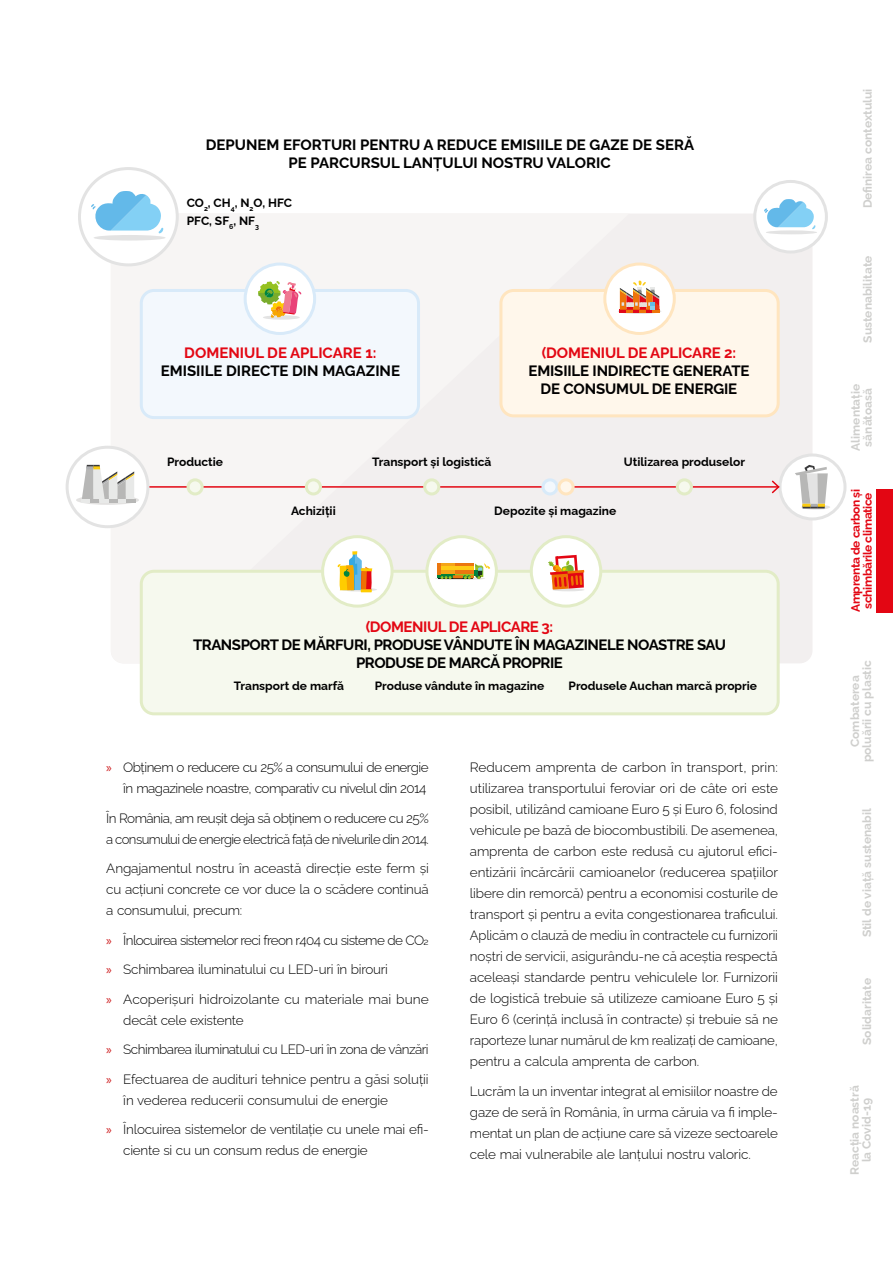
<style>
.page{position:relative;width:893px;height:1263px;background:#fff}
.page>*{position:absolute;margin:0;border:0;box-sizing:border-box;transform-origin:0 0}
.t1{font:700 15px/18px "Raleway";letter-spacing:-.01em;color:#000;text-align:center}
.t2{font:700 15px/18px "Raleway";letter-spacing:-.03em;color:#000;text-align:center}
.t3{font:700 15px "Raleway";letter-spacing:-.01em;color:#e30713}
.t4{font:700 15px "Raleway";letter-spacing:-.03em;color:#e30713}
.t5{font:300 13.5px/21px "Raleway";letter-spacing:-.02em;color:#000;text-align:justify}
.t6{font:300 13.5px/21px "Raleway";letter-spacing:-.045em;color:#000}
.t7{font:300 13.5px/21px "Raleway";letter-spacing:-.04em;color:#000;text-align:right}
.t8{font:700 12px/17.7px "Raleway";color:#000}
.t9{font:700 12px/12px "Raleway";color:#cfcfcd;text-align:center}
.t10{font:700 12px/12px "Raleway";letter-spacing:-.03em;color:#e30613}
.s1{font-family:"Myriad Pro";font-weight:400;color:#cd1719}
</style>
<div class="page">
<div style="left:876px;top:489px;width:17px;height:124px;background:#e30613"></div>
<div style="left:111px;top:214px;width:701px;height:449px;background:#f2efef;border-radius:13px"></div>
<div style="left:780px;top:455px;width:65px;height:64px;background:#fff;border-radius:50%"></div>
<div style="left:778px;top:453px;width:68px;height:67px;border:3px solid #e3e3e3;border-radius:50%"></div>
<svg style="left:801px;top:505px;width:29px;height:5px"></svg>
<svg style="left:795px;top:465px;width:33px;height:43px"></svg>
<hr style="left:140px;top:486px;width:639px;height:2px;background:#e30713">
<svg style="left:770px;top:479px;width:11px;height:16px"></svg>
<div style="left:188px;top:480px;width:14px;height:14px;background:#f6f9ee;border-radius:50%"></div>
<div style="left:187px;top:478px;width:17px;height:17px;border:3px solid #e2ecc6;border-radius:50%"></div>
<div style="left:306px;top:480px;width:14px;height:14px;background:#f6f9ee;border-radius:50%"></div>
<div style="left:305px;top:478px;width:17px;height:17px;border:3px solid #e2ecc6;border-radius:50%"></div>
<div style="left:425px;top:480px;width:14px;height:14px;background:#f6f9ee;border-radius:50%"></div>
<div style="left:423px;top:478px;width:17px;height:17px;border:3px solid #e2ecc6;border-radius:50%"></div>
<div style="left:677px;top:480px;width:14px;height:14px;background:#f6f9ee;border-radius:50%"></div>
<div style="left:676px;top:478px;width:17px;height:17px;border:3px solid #e2ecc6;border-radius:50%"></div>
<div style="left:543px;top:480px;width:14px;height:14px;background:#f3f8fd;border-radius:50%"></div>
<div style="left:541px;top:478px;width:18px;height:17px;border:3px solid #d8eaf9;border-radius:50%"></div>
<div style="left:559px;top:480px;width:14px;height:14px;background:#fff7eb;border-radius:50%"></div>
<div style="left:557px;top:478px;width:18px;height:17px;border:3px solid #ffe5bf;border-radius:50%"></div>
<div style="left:141px;top:290px;width:277px;height:128px;background:#f3f8fd;border-radius:13px"></div>
<div style="left:140px;top:289px;width:280px;height:130px;border:3px solid #d8eaf9;border-radius:13px"></div>
<div style="left:501px;top:290px;width:277px;height:126px;background:#fff7eb;border-radius:13px"></div>
<div style="left:499px;top:289px;width:281px;height:128px;border:3px solid #ffe5bf;border-radius:13px"></div>
<div style="left:79px;top:169px;width:98px;height:96px;background:#fff;border-radius:50%"></div>
<div style="left:78px;top:167px;width:101px;height:99px;border:3px solid #e3e3e3;border-radius:50%"></div>
<div style="left:755px;top:181px;width:71px;height:71px;background:#fff;border-radius:50%"></div>
<div style="left:753px;top:180px;width:75px;height:73px;border:3px solid #e3e3e3;border-radius:50%"></div>
<div style="left:67px;top:447px;width:81px;height:80px;background:#fff;border-radius:50%"></div>
<div style="left:66px;top:446px;width:83px;height:82px;border:3px solid #e3e3e3;border-radius:50%"></div>
<div style="left:245px;top:264px;width:70px;height:69px;background:#fff;border-radius:50%"></div>
<div style="left:244px;top:262px;width:72px;height:73px;border:3px solid #d8eaf9;border-radius:50%"></div>
<div style="left:263px;top:315px;width:37px;height:5px;background:#e3e3e3;border-radius:50%"></div>
<svg style="left:258px;top:281px;width:43px;height:37px"></svg>
<div style="left:605px;top:264px;width:69px;height:69px;background:#fff;border-radius:50%"></div>
<div style="left:603px;top:262px;width:73px;height:73px;border:3px solid #ffe5bf;border-radius:50%"></div>
<div style="left:618px;top:309px;width:43px;height:5px;background:#e3e2e1;border-radius:50%"></div>
<svg style="left:619px;top:280px;width:41px;height:33px"></svg>
<div style="left:141px;top:571px;width:637px;height:143px;background:#f6f9ee;border-radius:13px"></div>
<div style="left:140px;top:570px;width:640px;height:145px;border:3px solid #e2ecc6;border-radius:13px"></div>
<div style="left:427px;top:537px;width:69px;height:69px;background:#fff;border-radius:50%"></div>
<div style="left:425px;top:535px;width:73px;height:73px;border:3px solid #e2ecc6;border-radius:50%"></div>
<div style="left:531px;top:537px;width:70px;height:69px;background:#fff;border-radius:50%"></div>
<div style="left:530px;top:535px;width:72px;height:73px;border:3px solid #e2ecc6;border-radius:50%"></div>
<div style="left:323px;top:537px;width:69px;height:69px;background:#fff;border-radius:50%"></div>
<div style="left:321px;top:535px;width:73px;height:73px;border:3px solid #e2ecc6;border-radius:50%"></div>
<hr style="left:341px;top:588px;width:36px;height:3px;background:#e3e3e3;border-radius:50%">
<svg style="left:338px;top:551px;width:34px;height:41px"></svg>
<hr style="left:435px;top:577px;width:50px;height:3px;background:#e3e2e1;border-radius:50%">
<svg style="left:437px;top:563px;width:53px;height:16px"></svg>
<hr style="left:552px;top:588px;width:32px;height:3px;background:#e3e3e3;border-radius:50%">
<svg style="left:548px;top:555px;width:37px;height:35px"></svg>
<div style="left:94px;top:235px;width:72px;height:6px;background:#e3e3e3;border-radius:50%"></div>
<svg style="left:91px;top:191px;width:72px;height:43px"></svg>
<svg style="left:766px;top:230px;width:51px;height:4px"></svg>
<svg style="left:764px;top:199px;width:51px;height:30px"></svg>
<svg style="left:76px;top:495px;width:63px;height:10px"></svg>
<svg style="left:81px;top:465px;width:54px;height:37px"></svg>
<p class="t1" style="left:206px;top:134px;width:490px">DEPUNEM EFORTURI PENTRU A REDUCE EMISIILE DE GAZE DE SERĂ<br>PE PARCURSUL LANȚULUI NOSTRU VALORIC</p>
<p class="t8" style="left:187px;top:193px;width:107px">CO<sub>2</sub>, CH<sub>4</sub>, N<sub>2</sub>O, HFC<br>PFC, SF<sub>6</sub>, NF<sub>3</sub></p>
<p class="t3" style="left:184px;top:341px;width:194px">DOMENIUL DE APLICARE 1:</p>
<p class="t1" style="left:161px;top:360px;width:241px">EMISIILE DIRECTE DIN MAGAZINE</p>
<p class="t3" style="left:542px;top:341px;width:196px">(DOMENIUL DE APLICARE 2:</p>
<p class="t1" style="left:528px;top:360px;width:222px">EMISIILE INDIRECTE GENERATE<br>DE CONSUMUL DE ENERGIE</p>
<p class="t8" style="left:167px;top:451px;width:58px">Productie</p>
<p class="t8" style="left:291px;top:501px;width:46px">Achiziții</p>
<p class="t8" style="left:372px;top:451px;width:121px">Transport și logistică</p>
<p class="t8" style="left:624px;top:451px;width:123px">Utilizarea produselor</p>
<p class="t8" style="left:494px;top:501px;width:123px">Depozite și magazine</p>
<p class="t4" style="left:366px;top:615px;width:189px">(DOMENIUL DE APLICARE 3:</p>
<p class="t2" style="left:193px;top:634px;width:534px">TRANSPORT DE MĂRFURI, PRODUSE VÂNDUTE ÎN MAGAZINELE NOASTRE SAU<br>PRODUSE DE MARCĂ PROPRIE</p>
<p class="t8" style="left:234px;top:675px;width:112px">Transport de marfă</p>
<p class="t8" style="left:375px;top:675px;width:171px">Produse vândute în magazine</p>
<p class="t8" style="left:569px;top:675px;width:190px">Produsele Auchan marcă proprie</p>
<p class="t7" style="left:106px;top:755px;width:324px"><span class="s1">»</span> Obținem o reducere cu 25% a consumului de energie în magazinele noastre, comparativ cu nivelul din 2014</p>
<p class="t6" style="left:106px;top:806px;width:324px">În România, am reușit deja să obținem o reducere cu 25% a consumului de energie electrică față de nivelurile din 2014.</p>
<p class="t5" style="left:106px;top:856px;width:324px">Angajamentul nostru în această direcție este ferm și cu acțiuni concrete ce vor duce la o scădere continuă a consumului, precum:</p>
<p class="t5" style="left:106px;top:924px;width:324px;line-height:29.5px;text-align:left"><span class="s1">»</span> Înlocuirea sistemelor reci freon r404 cu sisteme de CO2 <span class="s1">»</span> Schimbarea iluminatului cu LED-uri în birouri<br><span class="s1">»</span> Acoperișuri hidroizolante cu materiale mai bune</p>
<p class="t5" style="left:106px;top:1004px;width:324px;line-height:29.5px;text-align:left;text-indent:17px">decât cele existente<br><span class="s1">»</span> Schimbarea iluminatului cu LED-uri în zona de vânzări <span class="s1">»</span> Efectuarea de audituri tehnice pentru a găsi soluții</p>
<p class="t5" style="left:106px;top:1084px;width:324px;line-height:29.5px;text-indent:17px">în vederea reducerii consumului de energie<br><span class="s1">»</span> Înlocuirea sistemelor de ventilație cu unele mai efi-</p>
<p class="t5" style="left:123px;top:1138px;width:246px">ciente si cu un consum redus de energie</p>
<p class="t5" style="left:470px;top:755px;width:310px">Reducem amprenta de carbon în transport, prin: utilizarea transportului feroviar ori de câte ori este posibil, utilizând camioane Euro 5 și Euro 6, folosind vehicule pe bază de biocombustibili. De asemenea, amprenta de carbon este redusă cu ajutorul efici&shy;entizării încărcării camioanelor (reducerea spațiilor libere din remorcă) pentru a economisi costurile de transport și pentru a evita congestionarea traficului.<br>Aplicăm o clauză de mediu în contractele cu furnizorii noștri de servicii, asigurându-ne că aceștia respectă aceleași standarde pentru vehiculele lor. Furnizorii de logistică trebuie să utilizeze camioane Euro 5 și Euro 6 (cerință inclusă în contracte) și trebuie să ne raporteze lunar numărul de km realizați de camioane, pentru a calcula amprenta de carbon.</p>
<p class="t5" style="left:470px;top:1079px;width:310px">Lucrăm la un inventar integrat al emisiilor noastre de gaze de seră în România, în urma căruia va fi imple&shy;mentat un plan de acțiune care să vizeze sectoarele cele mai vulnerabile ale lanțului nostru valoric.</p>
<p class="t9" style="left:860px;top:208px;width:121px;rotate:-90deg">Definirea contextului</p>
<p class="t9" style="left:860px;top:343px;width:89px;rotate:-90deg">Sustenabilitate</p>
<p class="t9" style="left:848px;top:451px;width:68px;rotate:-90deg">Alimentație sănătoasă</p>
<p class="t10" style="left:848px;top:612px;width:125px;rotate:-90deg">Amprenta de carbon și schimbările climatice</p>
<p class="t9" style="left:847px;top:762px;width:104px;rotate:-90deg">Combaterea poluării cu plastic</p>
<p class="t9" style="left:859px;top:937px;width:131px;rotate:-90deg">Stil de viață sustenabil</p>
<p class="t9" style="left:859px;top:1045px;width:68px;rotate:-90deg">Solidaritate</p>
<p class="t9" style="left:847px;top:1175px;width:91px;rotate:-90deg">Reacția noastră la Covid-19</p>
</div>
